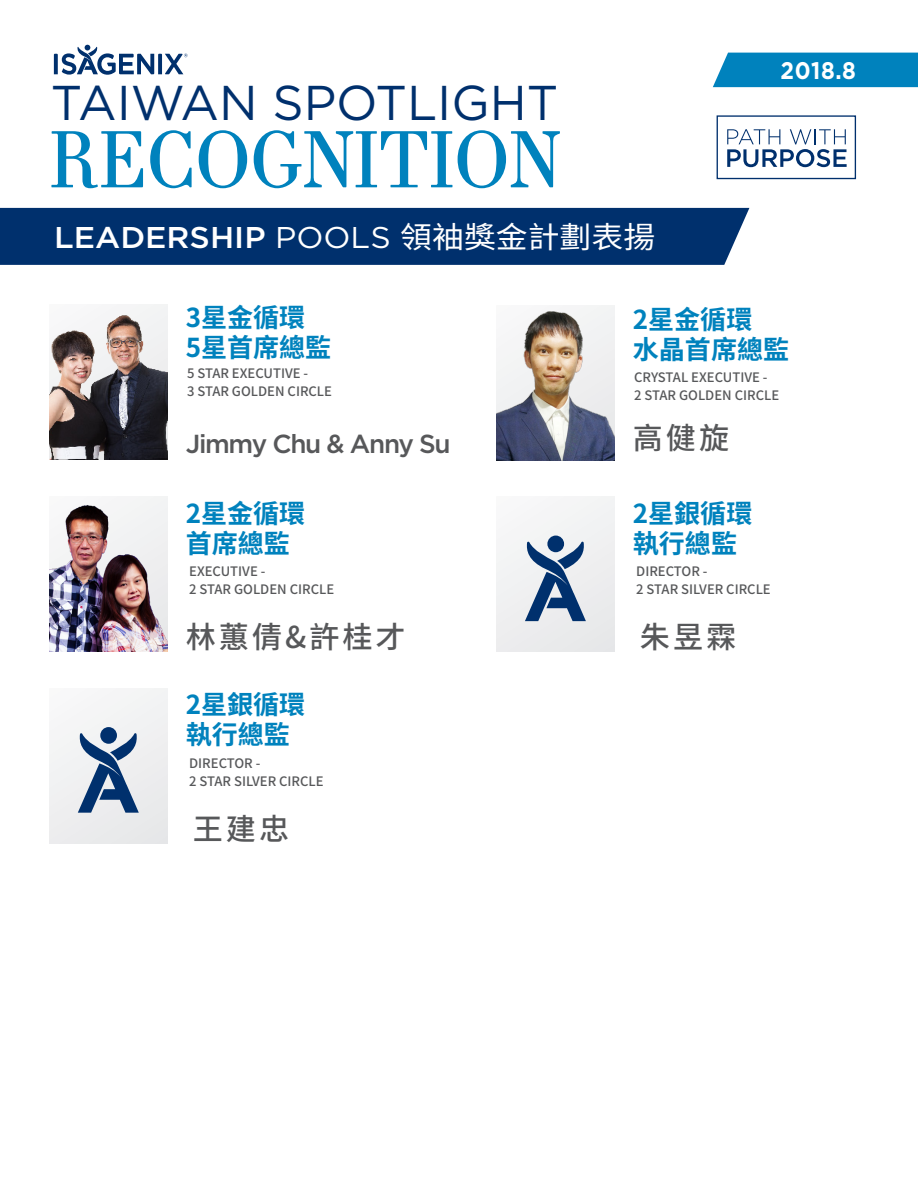
<style>
.page{position:relative;width:918px;height:1188px;background:#fff}
.page>*{position:absolute;margin:0;border:0;box-sizing:border-box;transform-origin:0 0}
.t1{font:78px "Essonnes Text";color:#0082bd;scale:.91 1}
.t2{font:48.75px "Gotham";color:#00306d}
.t3{font:500 30.15px "Noto Sans CJ Ktc";letter-spacing:.1em;color:#57585a}
.t4{font:500 30px "Gotham";color:#fff;scale:1.06 1}
.t5{font:700 26.1px "Noto Sans CJ Ktc";color:#0082bd}
.t6{font:500 26.1px "Gotham";letter-spacing:-.05em;color:#57585a}
.t7{font:700 24px "Gotham";color:#fff;scale:.91 1}
.t8{font:500 13.05px "Noto Sans CJ Ktc";color:#57585a}
.s1{font-weight:400}
.s2{font-family:"Noto Sans CJ Ktc";font-weight:400}
</style>
<div class="page">
<div style="left:0;top:208px;width:749px;height:57px;background:#00306d"></div>
<svg style="left:54px;top:45px;width:134px;height:30px"></svg>
<svg style="left:716px;top:115px;width:141px;height:65px"></svg>
<div style="left:713px;top:53px;width:205px;height:34px;background:#0082bd"></div>
<div style="left:497px;top:497px;width:117px;height:155px;background:#f0f0f1"></div>
<div style="left:50px;top:688px;width:117px;height:155px;background:#f0f1f2"></div>
<img style="left:50px;top:305px;width:117px;height:155px">
<img style="left:497px;top:305px;width:117px;height:155px">
<img style="left:50px;top:497px;width:117px;height:155px">
<div style="left:547px;top:536px;width:17px;height:16px;background:#00306d;border-radius:50%"></div>
<svg style="left:525px;top:541px;width:61px;height:80px"></svg>
<div style="left:100px;top:727px;width:17px;height:17px;background:#00306d;border-radius:50%"></div>
<svg style="left:78px;top:733px;width:61px;height:80px"></svg>
<p class="t2" style="left:51px;top:72px;width:509px">TAIWAN SPOTLIGHT</p>
<p class="t1" style="left:50px;top:103px;width:563px">RECOGNITION</p>
<p class="t4" style="left:54px;top:218px;width:569px">LEADERSHIP <span class="s1">POOLS</span> <span class="s2">領袖獎金計劃表揚</span></p>
<p class="t7" style="left:780px;top:54px;width:85px">2018.8</p>
<p class="t5" style="left:186px;top:303px;width:121px">3星金循環</p>
<p class="t5" style="left:186px;top:333px;width:147px">5星首席總監</p>
<p class="t8" style="left:187px;top:366px;width:123px">5 STAR EXECUTIVE -</p>
<p class="t8" style="left:187px;top:384px;width:147px">3 STAR GOLDEN CIRCLE</p>
<p class="t5" style="left:633px;top:305px;width:121px">2星金循環</p>
<p class="t5" style="left:633px;top:335px;width:158px">水晶首席總監</p>
<p class="t8" style="left:634px;top:370px;width:135px">CRYSTAL EXECUTIVE -</p>
<p class="t8" style="left:634px;top:388px;width:147px">2 STAR GOLDEN CIRCLE</p>
<p class="t6" style="left:186px;top:426px;width:267px">Jimmy Chu &amp; Anny Su</p>
<p class="t3" style="left:633px;top:421px;width:98px">高健旋</p>
<p class="t5" style="left:186px;top:499px;width:121px">2星金循環</p>
<p class="t5" style="left:186px;top:529px;width:106px">首席總監</p>
<p class="t8" style="left:189px;top:564px;width:78px">EXECUTIVE -</p>
<p class="t8" style="left:189px;top:582px;width:147px">2 STAR GOLDEN CIRCLE</p>
<p class="t5" style="left:633px;top:499px;width:121px">2星銀循環</p>
<p class="t5" style="left:633px;top:529px;width:106px">執行總監</p>
<p class="t8" style="left:636px;top:564px;width:73px">DIRECTOR -</p>
<p class="t8" style="left:636px;top:582px;width:136px">2 STAR SILVER CIRCLE</p>
<p class="t3" style="left:186px;top:620px;width:222px">林蕙倩&amp;許桂才</p>
<p class="t3" style="left:640px;top:620px;width:98px">朱昱霖</p>
<p class="t5" style="left:186px;top:690px;width:121px">2星銀循環</p>
<p class="t5" style="left:186px;top:720px;width:106px">執行總監</p>
<p class="t8" style="left:189px;top:756px;width:73px">DIRECTOR -</p>
<p class="t8" style="left:189px;top:774px;width:136px">2 STAR SILVER CIRCLE</p>
<p class="t3" style="left:193px;top:812px;width:98px">王建忠</p>
</div>
